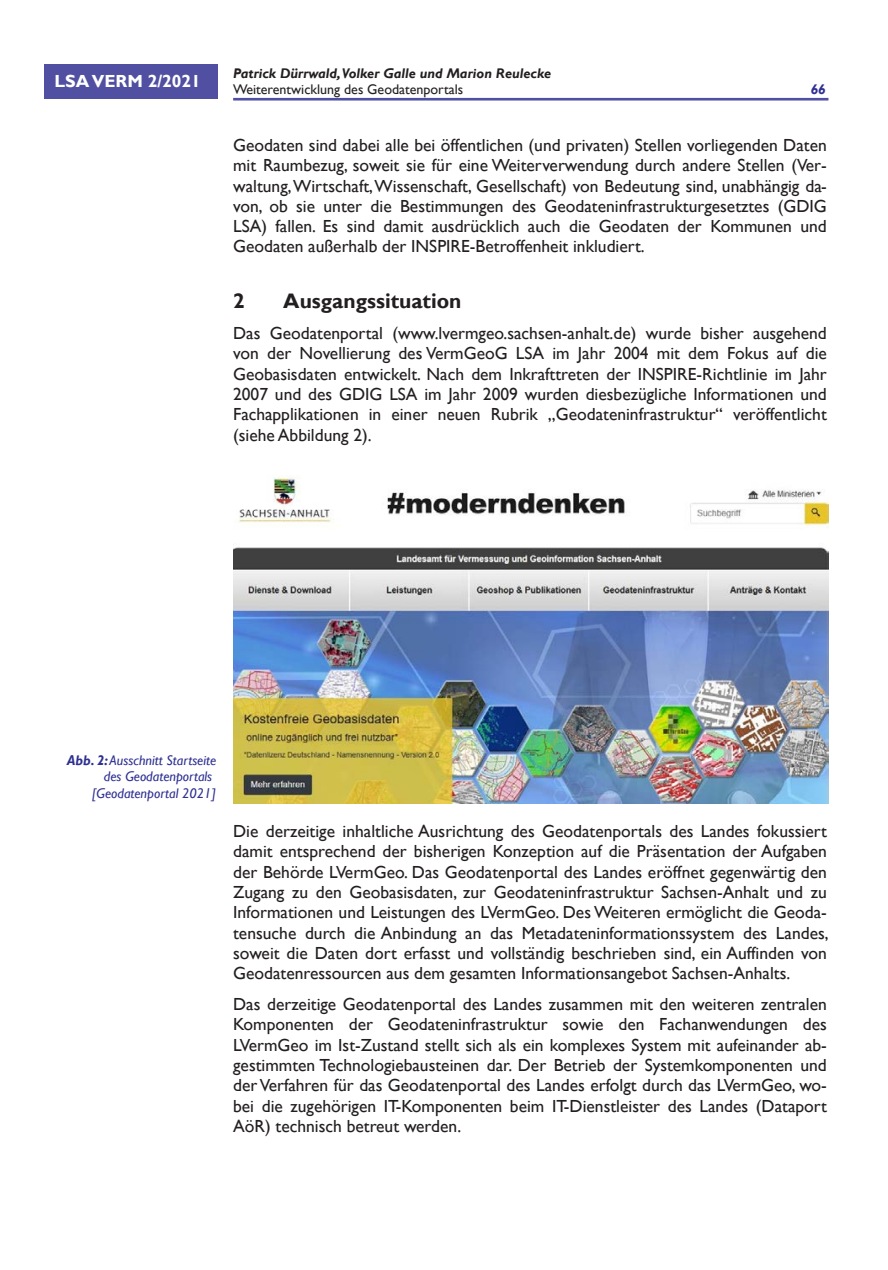
<style>
.page{position:relative;width:888px;height:1270px;background:#fff}
.page>*{position:absolute;margin:0;border:0;box-sizing:border-box;transform-origin:0 0}
.t1{font:700 21px "Gill Sans";color:#231f20}
.t2{font:17.5px/20.3px "Gill Sans";color:#231f20;text-align:justify}
.t3{font:700 17.5px "Gill Sans";color:#fff}
.t4{font:italic 14px/16.3px "Gill Sans";color:#2e3092;text-align:right}
.t5{font:italic 700 14px "Gill Sans";color:#231f20}
.t6{font:14px "Gill Sans";color:#231f20}
.t7{font:italic 700 14px "Gill Sans";color:#2e3092}
.s1{font-weight:700}
</style>
<div class="page">
<div style="left:45px;top:64px;width:173px;height:35px;background:#504fa1"></div>
<hr style="left:233px;top:98px;width:595px;height:3px;background:#504fa1">
<img style="left:233px;top:477px;width:595px;height:326px">
<p class="t3" style="left:55px;top:70px;width:148px">LSA VERM 2/2021</p>
<p class="t5" style="left:233px;top:65px;width:320px">Patrick Dürrwald,Volker Galle und Marion Reulecke</p>
<p class="t6" style="left:233px;top:81px;width:232px">Weiterentwicklung des Geodatenportals</p>
<p class="t7" style="left:811px;top:81px;width:16px">66</p>
<p class="t2" style="left:233px;top:135px;width:595px">Geodaten sind dabei alle bei öffentlichen (und privaten) Stellen vorliegenden Daten mit Raumbezug, soweit sie für eine Weiterverwendung durch andere Stellen (Ver&shy;waltung,Wirtschaft,Wissenschaft, Gesellschaft) von Bedeutung sind, unabhängig da&shy;von, ob sie unter die Bestimmungen des Geodateninfrastrukturgesetztes (GDIG LSA) fallen. Es sind damit ausdrücklich auch die Geodaten der Kommunen und Geodaten außerhalb der INSPIRE-Betroffenheit inkludiert.</p>
<p class="t1" style="left:233px;top:289px;width:13px">2</p>
<p class="t1" style="left:283px;top:289px;width:180px">Ausgangssituation</p>
<p class="t2" style="left:233px;top:323px;width:595px">Das Geodatenportal (www.lvermgeo.sachsen-anhalt.de) wurde bisher ausgehend von der Novellierung des VermGeoG LSA im Jahr 2004 mit dem Fokus auf die Geobasisdaten entwickelt. Nach dem Inkrafttreten der INSPIRE-Richtlinie im Jahr 2007 und des GDIG LSA im Jahr 2009 wurden diesbezügliche Informationen und Fachapplikationen in einer neuen Rubrik „Geodateninfrastruktur“ veröffentlicht (siehe Abbildung 2).</p>
<p class="t4" style="left:67px;top:752px;width:151px"><span class="s1">Abb. 2:</span>Ausschnitt Startseite des Geodatenportals [Geodatenportal 2021]</p>
<p class="t2" style="left:233px;top:821px;width:597px">Die derzeitige inhaltliche Ausrichtung des Geodatenportals des Landes fokussiert damit entsprechend der bisherigen Konzeption auf die Präsentation der Aufgaben der Behörde LVermGeo. Das Geodatenportal des Landes eröffnet gegenwärtig den Zugang zu den Geobasisdaten, zur Geodateninfrastruktur Sachsen-Anhalt und zu Informationen und Leistungen des LVermGeo. Des Weiteren ermöglicht die Geoda&shy;tensuche durch die Anbindung an das Metadateninformationssystem des Landes, soweit die Daten dort erfasst und vollständig beschrieben sind, ein Auffinden von Geodatenressourcen aus dem gesamten Informationsangebot Sachsen-Anhalts.</p>
<p class="t2" style="left:233px;top:994px;width:595px">Das derzeitige Geodatenportal des Landes zusammen mit den weiteren zentralen Komponenten der Geodateninfrastruktur sowie den Fachanwendungen des LVermGeo im Ist-Zustand stellt sich als ein komplexes System mit aufeinander ab&shy;gestimmten Technologiebausteinen dar. Der Betrieb der Systemkomponenten und der Verfahren für das Geodatenportal des Landes erfolgt durch das LVermGeo, wo&shy;bei die zugehörigen IT-Komponenten beim IT-Dienstleister des Landes (Dataport AöR) technisch betreut werden.</p>
</div>
